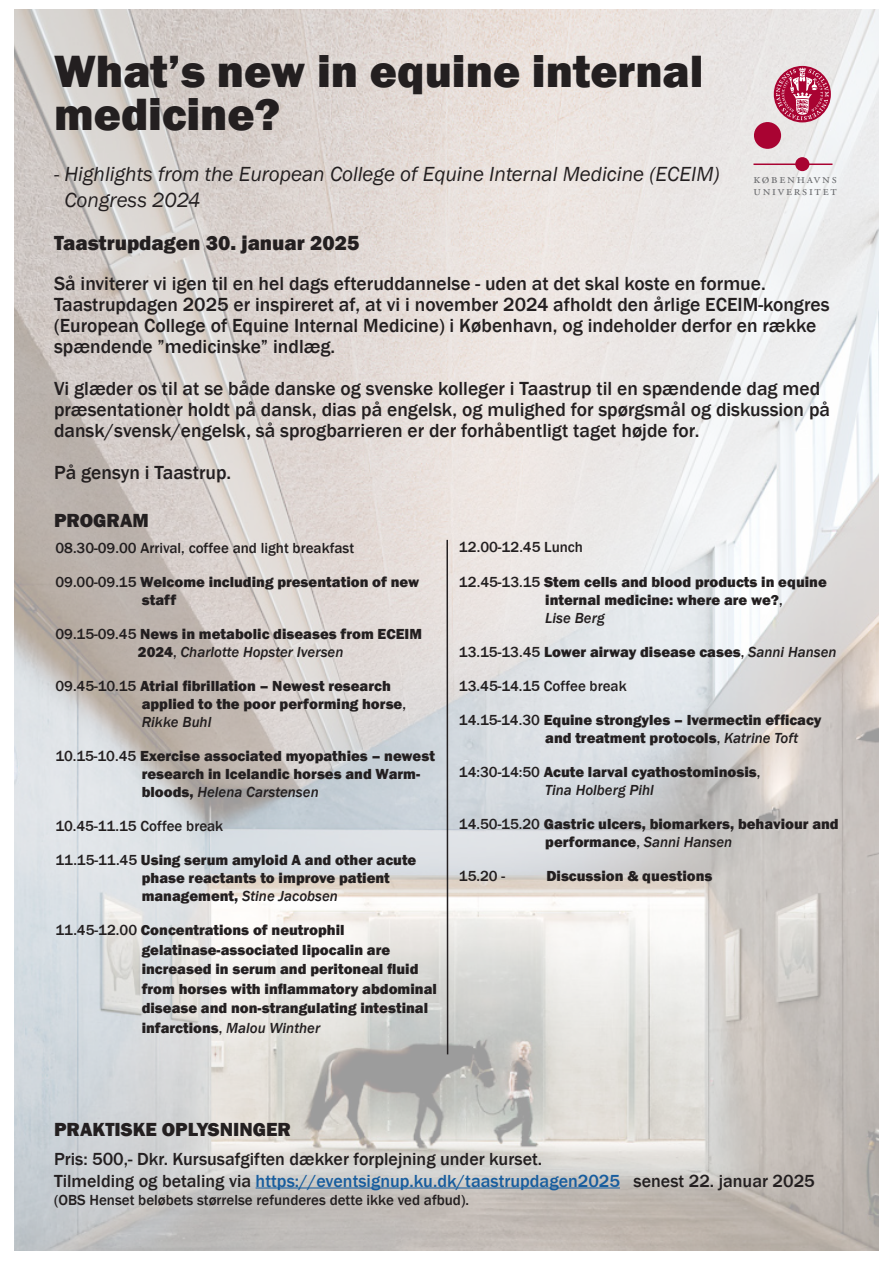
<style>
.page{position:relative;width:893px;height:1263px;background:#fff}
.page>*{position:absolute;margin:0;border:0;box-sizing:border-box;transform-origin:0 0}
.t1{font:800 46.5px/43.5px "Franklin Gothic";color:#231f20}
.t2{font:italic 21px/25.5px "Franklin Gothic";color:#231f20}
.t3{font:800 21px "Franklin Gothic";color:#231f20}
.t4{font:500 19.5px/21px "Franklin Gothic";color:#231f20}
.t5{font:800 19.5px "Franklin Gothic";color:#231f20}
.t6{font:500 18px "Franklin Gothic";color:#175d9e}
.t7{font:500 18px "Franklin Gothic";color:#231f20}
.t8{font:800 15px/18px "Franklin Gothic";color:#231f20}
.t9{font:500 15px "Franklin Gothic";color:#231f20}
.t10{font:13.5px/12px "Adobe Garamond Pro";letter-spacing:.13em;color:#6c6d70}
.s1{font-weight:500}
.s2{font-weight:500;font-style:italic}
.s3{color:#231f20}
</style>
<div class="page">
<img style="left:15px;top:10px;width:863px;height:1241px">
<hr style="left:256px;top:1187px;width:364px;height:1px;background:#175d9e">
<hr style="left:753px;top:163px;width:79px;height:2px;background:#a90332">
<svg style="left:774px;top:66px;width:57px;height:56px"></svg>
<div style="left:754px;top:122px;width:27px;height:27px;background:#a90332;border-radius:50%"></div>
<div style="left:795px;top:157px;width:14px;height:14px;background:#a90332;border-radius:50%"></div>
<svg style="left:776px;top:68px;width:53px;height:52px;background:#c25373"></svg>
<hr style="left:446px;top:540px;width:2px;height:514px;background:#231f20">
<p class="t1" style="left:54px;top:49px;width:651px">What’s new in equine internal medicine?</p>
<p class="t2" style="left:64px;top:162px;width:657px;text-indent:-10px">- Highlights from the European College of Equine Internal Medicine (ECEIM)<br>Congress 2024</p>
<p class="t3" style="left:54px;top:229px;width:307px">Taastrupdagen 30. januar 2025</p>
<p class="t10" style="left:753px;top:173px;width:85px">københavns universitet</p>
<p class="t4" style="left:54px;top:273px;width:713px">Så inviterer vi igen til en hel dags efteruddannelse - uden at det skal koste en formue.</p>
<p class="t4" style="left:54px;top:294px;width:777px">Taastrupdagen 2025 er inspireret af, at vi i november 2024 afholdt den årlige ECEIM-kongres (European College of Equine Internal Medicine) i København, og indeholder derfor en række spændende ”medicinske” indlæg.</p>
<p class="t4" style="left:54px;top:378px;width:778px">Vi glæder os til at se både danske og svenske kolleger i Taastrup til en spændende dag med præsentationer holdt på dansk, dias på engelsk, og mulighed for spørgsmål og diskussion på dansk/svensk/engelsk, så sprogbarrieren er der forhåbentligt taget højde for.</p>
<p class="t4" style="left:54px;top:462px;width:179px">På gensyn i Taastrup.</p>
<p class="t5" style="left:54px;top:508px;width:96px">PROGRAM</p>
<p class="t9" style="left:55px;top:539px;width:300px">08.30-09.00 Arrival, coffee and light breakfast</p>
<p class="t8" style="left:142px;top:573px;width:279px;text-indent:-86px"><span class="s1">09.00-09.15</span> Welcome including presentation of new staff</p>
<p class="t8" style="left:55px;top:625px;width:368px;text-align:center"><span class="s1">09.15-09.45</span> News in metabolic diseases from ECEIM<br>2024<span class="s1">,</span> <span class="s2">Charlotte Hopster Iversen</span></p>
<p class="t8" style="left:142px;top:677px;width:266px;text-indent:-86px"><span class="s1">09.45-10.15</span> Atrial fibrillation – Newest research applied to the poor performing horse<span class="s1">,<br></span><span class="s2">Rikke Buhl</span></p>
<p class="t8" style="left:142px;top:747px;width:295px;text-indent:-86px"><span class="s1">10.15-10.45</span> Exercise associated myopathies – newest research in Icelandic horses and Warm&shy;bloods, <span class="s2">Helena Carstensen</span></p>
<p class="t9" style="left:55px;top:817px;width:169px">10.45-11.15 Coffee break</p>
<p class="t8" style="left:142px;top:851px;width:276px;text-indent:-86px"><span class="s1">11.15-11.45</span> Using serum amyloid A and other acute phase reactants to improve patient management, <span class="s2">Stine Jacobsen</span></p>
<p class="t8" style="left:142px;top:920px;width:297px;line-height:19.5px;text-indent:-86px"><span class="s1">11.45-12.00</span> Concentrations of neutrophil gelatinase-associated lipocalin are increased in serum and peritoneal fluid from horses with inflammatory abdominal disease and non-strangulating intestinal infarctions<span class="s1">,</span> <span class="s2">Malou Winther</span></p>
<p class="t9" style="left:459px;top:538px;width:126px">12.00-12.45 Lunch</p>
<p class="t8" style="left:545px;top:573px;width:283px;text-indent:-86px"><span class="s1">12.45-13.15</span> Stem cells and blood products in equine internal medicine: where are we?<span class="s1">,<br></span><span class="s2">Lise Berg</span></p>
<p class="t8" style="left:459px;top:643px;width:379px"><span class="s1">13.15-13.45</span> Lower airway disease cases<span class="s1">,</span> <span class="s2">Sanni Hansen</span></p>
<p class="t9" style="left:459px;top:677px;width:169px">13.45-14.15 Coffee break</p>
<p class="t8" style="left:545px;top:711px;width:278px;text-indent:-86px"><span class="s1">14.15-14.30</span> Equine strongyles – Ivermectin efficacy and treatment protocols<span class="s1">,</span> <span class="s2">Katrine Toft</span></p>
<p class="t8" style="left:545px;top:763px;width:217px;text-indent:-86px"><span class="s1">14:30-14:50</span> Acute larval cyathostominosis<span class="s1">,<br></span><span class="s2">Tina Holberg Pihl</span></p>
<p class="t8" style="left:545px;top:815px;width:295px;text-indent:-86px"><span class="s1">14.50-15.20</span> Gastric ulcers, biomarkers, behaviour and performance<span class="s1">,</span> <span class="s2">Sanni Hansen</span></p>
<p class="t9" style="left:459px;top:867px;width:48px">15.20 -</p>
<p class="t8" style="left:546px;top:867px;width:168px">Discussion &amp; questions</p>
<p class="t5" style="left:54px;top:1117px;width:238px">PRAKTISKE OPLYSNINGER</p>
<p class="t7" style="left:54px;top:1148px;width:490px">Pris: 500,- Dkr. Kursusafgiften dækker forplejning under kurset.</p>
<p class="t6" style="left:54px;top:1169px;width:762px"><span class="s3">Tilmelding og betaling via</span> https://eventsignup.ku.dk/taastrupdagen2025 <span class="s3">senest 22. januar 2025</span></p>
<p class="t9" style="left:54px;top:1190px;width:417px">(OBS Henset beløbets størrelse refunderes dette ikke ved afbud).</p>
</div>
